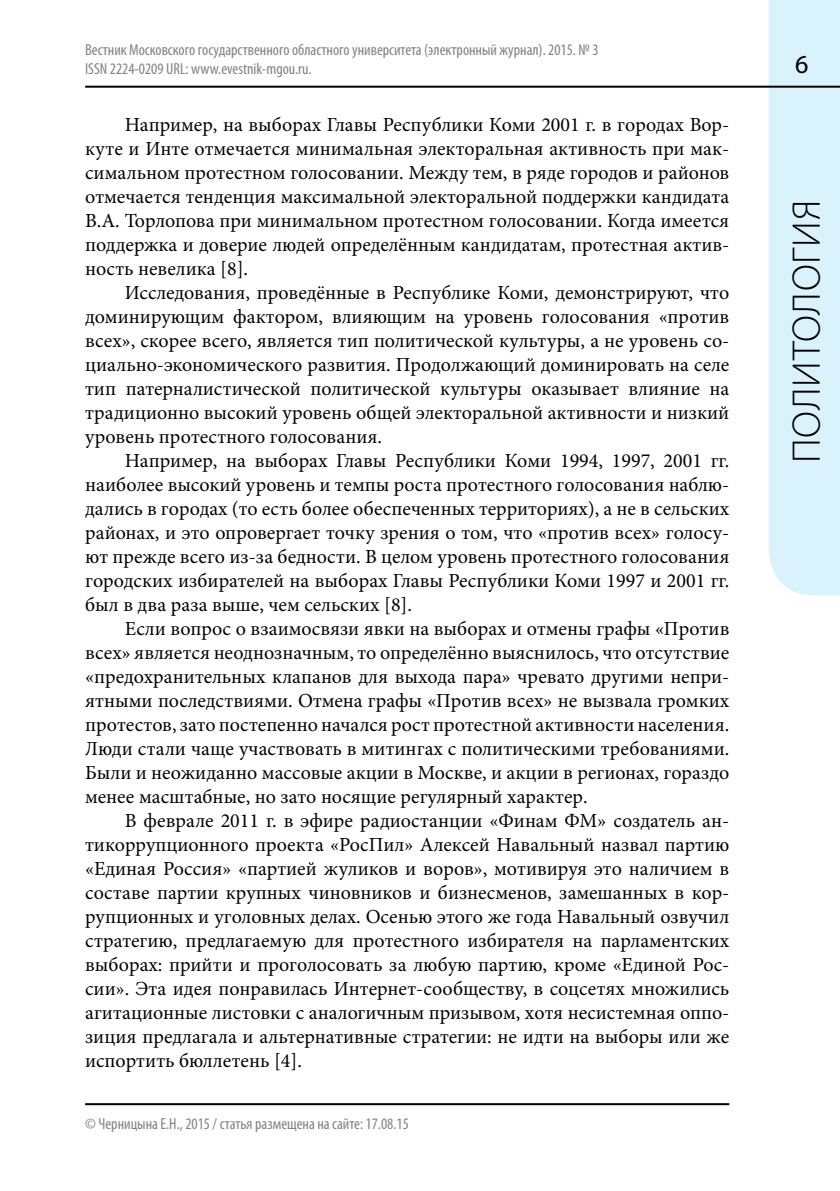
<style>
.page{position:relative;width:840px;height:1191px;background:#fff}
.page>*{position:absolute;margin:0;border:0;box-sizing:border-box;transform-origin:0 0}
.t1{font:300 40px "Myriad Pro";letter-spacing:.02em;color:#000}
.t2{font:20px/24px "Minion Pro";color:#000;text-align:justify}
.t3{font:condensed 16px/19.2px "Myriad Pro";color:#808284}
</style>
<div class="page">
<div style="left:768px;top:0;width:71px;height:595px;background:#daf2fc"></div>
<hr style="left:85px;top:86px;width:754px;height:2px;background:#000">
<hr style="left:85px;top:1103px;width:644px;height:2px;background:#000">
<svg style="left:795px;top:56px;width:12px;height:17px"></svg>
<p class="t3" style="left:85px;top:39px;width:514px">Вестник Московского государственного областного университета (электронный журнал). 2015. № 3<br>ISSN 2224-0209 URL: www.evestnik-mgou.ru.</p>
<p class="t2" style="left:85px;top:112px;width:645px;text-indent:40px">Например, на выборах Главы Республики Коми 2001 г. в городах Вор&shy;куте и Инте отмечается минимальная электоральная активность при мак&shy;симальном протестном голосовании. Между тем, в ряде городов и районов отмечается тенденция максимальной электоральной поддержки кандидата В.А. Торлопова при минимальном протестном голосовании. Когда имеется поддержка и доверие людей определённым кандидатам, протестная актив&shy;ность невелика [8].</p>
<p class="t2" style="left:85px;top:280px;width:645px;text-indent:40px">Исследования, проведённые в Республике Коми, демонстрируют, что доминирующим фактором, влияющим на уровень голосования «против всех», скорее всего, является тип политической культуры, а не уровень со&shy;циально-экономического развития. Продолжающий доминировать на селе тип патерналистической политической культуры оказывает влияние на традиционно высокий уровень общей электоральной активности и низкий уровень протестного голосования.</p>
<p class="t2" style="left:85px;top:448px;width:645px;text-indent:40px">Например, на выборах Главы Республики Коми 1994, 1997, 2001 гг. наиболее высокий уровень и темпы роста протестного голосования наблю&shy;дались в городах (то есть более обеспеченных территориях), а не в сельских районах, и это опровергает точку зрения о том, что «против всех» голосу&shy;ют прежде всего из-за бедности. В целом уровень протестного голосования городских избирателей на выборах Главы Республики Коми 1997 и 2001 гг. был в два раза выше, чем сельских [8].</p>
<p class="t2" style="left:85px;top:616px;width:645px;text-indent:40px">Если вопрос о взаимосвязи явки на выборах и отмены графы «Против всех» является неоднозначным, то определённо выяснилось, что отсутствие «предохранительных клапанов для выхода пара» чревато другими непри&shy;ятными последствиями. Отмена графы «Против всех» не вызвала громких протестов, зато постепенно начался рост протестной активности населения.<br>Люди стали чаще участвовать в митингах с политическими требованиями.<br>Были и неожиданно массовые акции в Москве, и акции в регионах, гораздо менее масштабные, но зато носящие регулярный характер.</p>
<p class="t2" style="left:85px;top:808px;width:645px;text-indent:40px">В феврале 2011 г. в эфире радиостанции «Финам ФМ» создатель ан&shy;тикоррупционного проекта «РосПил» Алексей Навальный назвал партию «Единая Россия» «партией жуликов и воров», мотивируя это наличием в составе партии крупных чиновников и бизнесменов, замешанных в кор&shy;рупционных и уголовных делах. Осенью этого же года Навальный озвучил стратегию, предлагаемую для протестного избирателя на парламентских выборах: прийти и проголосовать за любую партию, кроме «Единой Рос&shy;сии». Эта идея понравилась Интернет-сообществу, в соцсетях множились агитационные листовки с аналогичным призывом, хотя несистемная оппо&shy;зиция предлагала и альтернативные стратегии: не идти на выборы или же испортить бюллетень [4].</p>
<p class="t3" style="left:85px;top:1114px;width:325px">© Черницына Е.Н., 2015 / статья размещена на сайте: 17.08.15</p>
<h1 class="t1" style="left:782px;top:463px;width:264px;rotate:-90deg">политология</h1>
</div>
